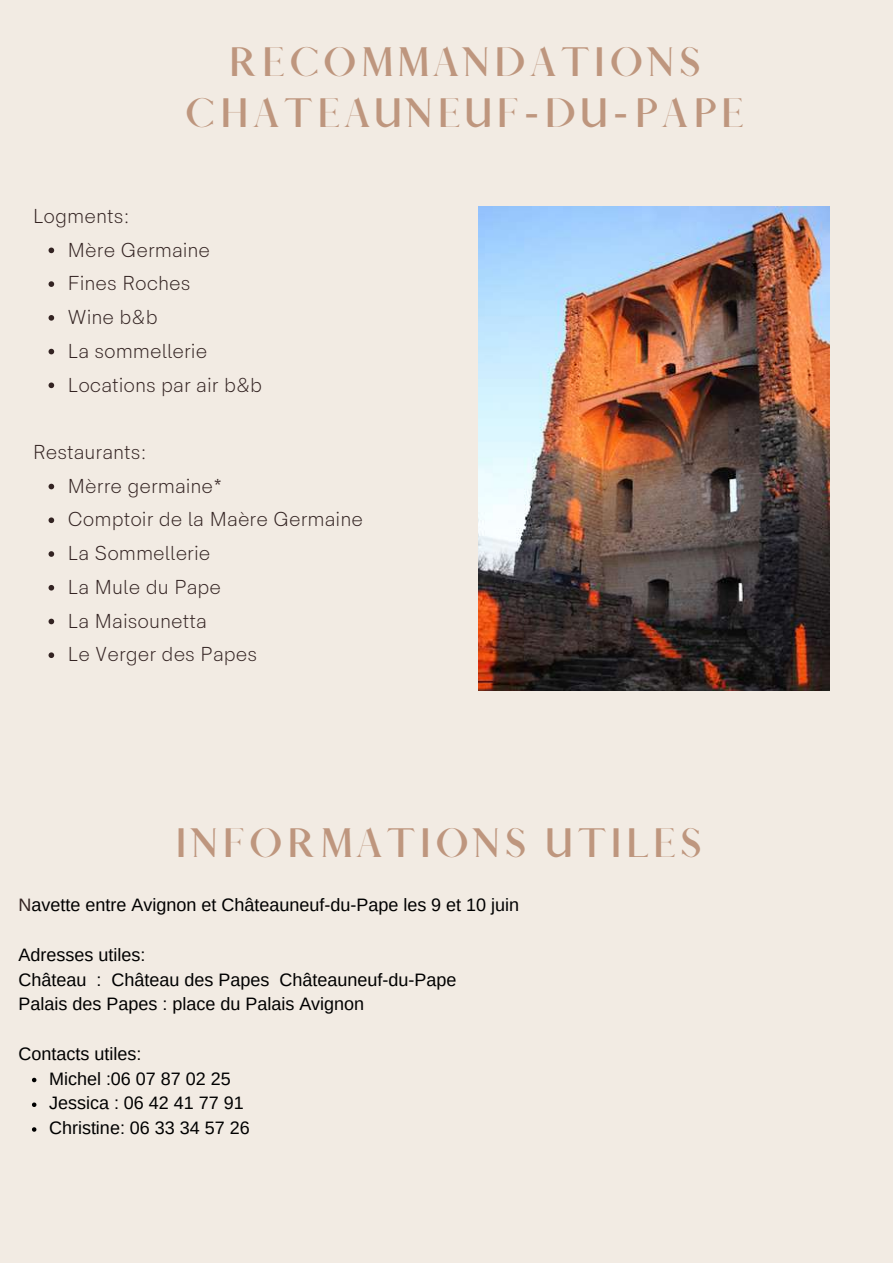
<style>
.page{position:relative;width:893px;height:1264px;background:#fff}
.page>*{position:absolute;margin:0;border:0;box-sizing:border-box;transform-origin:0 0}
.t1{font:700 37.05px/51.8px "Afrah";letter-spacing:.125em;color:#be967e;text-align:center}
.t2{font:300 20.4px/33.8px "HK Sentiments";color:#332322}
.t3{font:18px/24.8px "Arimo";color:#000}
.s1{color:#332322}
</style>
<div class="page">
<div style="left:0;top:0;width:892px;height:1262px;background:#f2ebe3"></div>
<img style="left:478px;top:206px;width:351px;height:484px">
<svg style="left:49px;top:247px;width:5px;height:6px"></svg>
<svg style="left:49px;top:281px;width:5px;height:6px"></svg>
<svg style="left:49px;top:315px;width:5px;height:6px"></svg>
<svg style="left:49px;top:349px;width:5px;height:5px"></svg>
<svg style="left:49px;top:382px;width:5px;height:6px"></svg>
<svg style="left:49px;top:483px;width:5px;height:6px"></svg>
<svg style="left:49px;top:517px;width:5px;height:6px"></svg>
<svg style="left:49px;top:551px;width:5px;height:6px"></svg>
<svg style="left:49px;top:585px;width:5px;height:5px"></svg>
<svg style="left:49px;top:618px;width:5px;height:6px"></svg>
<svg style="left:49px;top:652px;width:5px;height:6px"></svg>
<svg style="left:32px;top:1077px;width:4px;height:5px"></svg>
<svg style="left:32px;top:1102px;width:4px;height:4px"></svg>
<svg style="left:32px;top:1127px;width:4px;height:4px"></svg>
<p class="t2" style="left:33px;top:200px;width:98px">Logments:</p>
<h1 class="t1" style="left:185px;top:37px;width:560px">RECOMMANDATIONS<br>CHATEAUNEUF-DU-PAPE</h1>
<p class="t2" style="left:67px;top:233px;width:196px">Mère Germaine<br>Fines Roches<br>Wine b&amp;b<br>La sommellerie<br>Locations par air b&amp;b</p>
<p class="t2" style="left:33px;top:436px;width:116px">Restaurants:</p>
<p class="t2" style="left:67px;top:469px;width:297px">Mèrre germaine*<br>Comptoir de la Maère Germaine<br>La Sommellerie<br>La Mule du Pape<br>La Maisounetta<br>Le Verger des Papes</p>
<h1 class="t1" style="left:176px;top:817px;width:527px">INFORMATIONS UTILES</h1>
<p class="t3" style="left:18px;top:892px;width:502px"><span class="s1">N</span>avette entre Avignon et Châteauneuf-du-Pape les 9 et 10 juin</p>
<p class="t3" style="left:18px;top:942px;width:439px">Adresses utiles:<br>Château : Château des Papes Châteauneuf-du-Pape<br>Palais des Papes : place du Palais Avignon</p>
<p class="t3" style="left:18px;top:1041px;width:124px">Contacts utiles:</p>
<p class="t3" style="left:49px;top:1065px;width:202px">Michel :06 07 87 02 25<br>Jessica : 06 42 41 77 91<br>Christine: 06 33 34 57 26</p>
</div>
